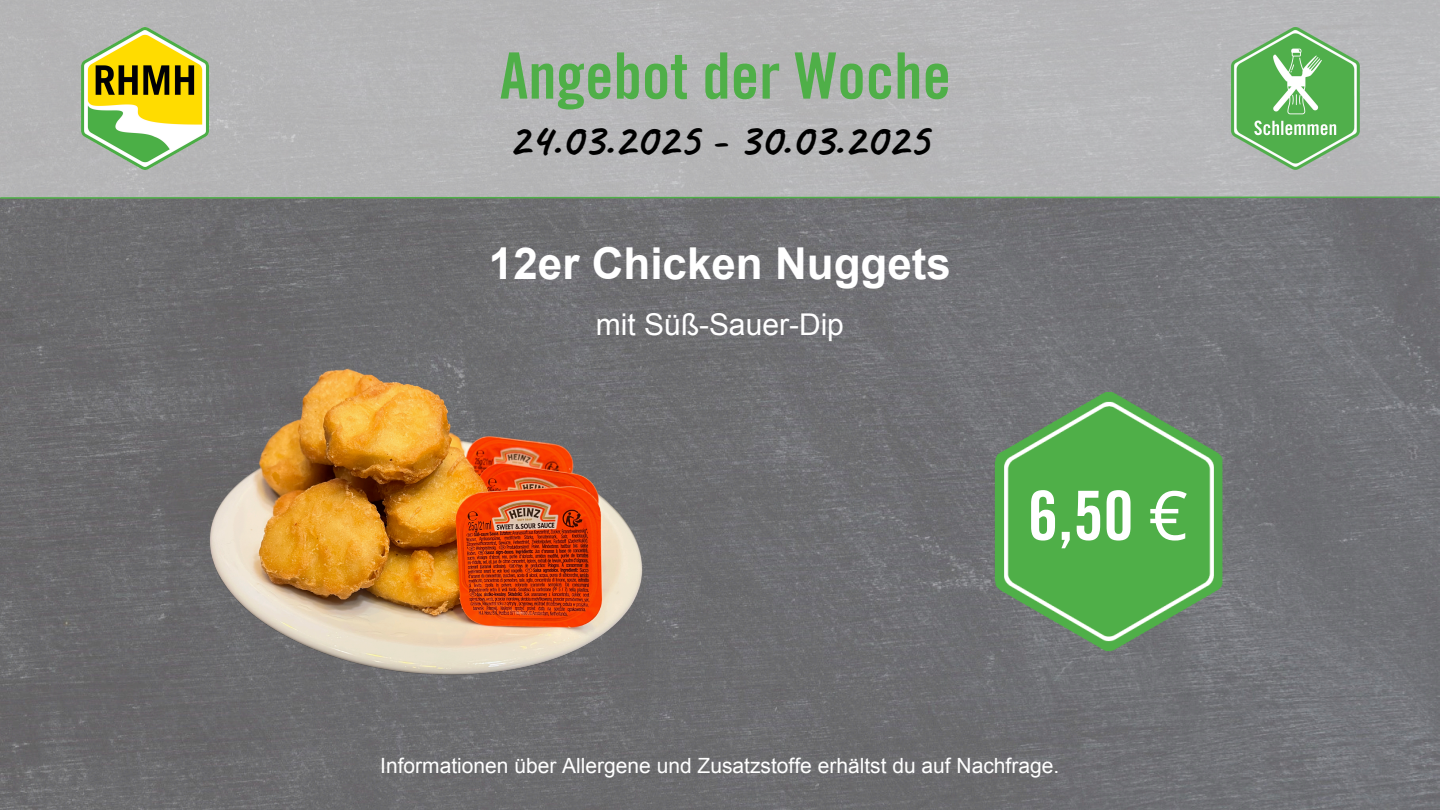
<style>
.page{position:relative;width:1440px;height:810px;background:#fff}
.page>*{position:absolute;margin:0;border:0;box-sizing:border-box;transform-origin:0 0}
.t1{font:68px "Trade Gothic Bold Cond Twenty";color:#fff}
.t2{font:64px "Trade Gothic Bold Cond Twenty";color:#4faf48}
.t3{font:700 48px "Caveat";color:#000}
.t4{font:700 44px "Arial";color:#fff}
.t5{font:30px "Arial";color:#fff}
.t6{font:21px "Arial";color:#fff}
.s1{font-family:"Noto Sans"}
</style>
<div class="page">
<img style="left:0;top:199px;width:1440px;height:611px">
<div style="left:0;top:0;width:1440px;height:197px;background:#b6b6b8"></div>
<svg style="left:0;top:196px;width:1440px;height:3px"></svg>
<img style="left:972px;top:392px;width:252px;height:260px">
<svg style="left:1012px;top:410px;width:195px;height:226px;background:#59ab54"></svg>
<img style="left:81px;top:28px;width:127px;height:142px">
<img style="left:1232px;top:28px;width:127px;height:142px">
<img style="left:198px;top:366px;width:451px;height:312px">
<p class="t2" style="left:500px;top:52px;width:453px">Angebot der Woche</p>
<h1 class="t3" style="left:508px;top:109px;width:422px">24.03.2025 - 30.03.2025</h1>
<p class="t4" style="left:489px;top:239px;width:464px">12er Chicken Nuggets</p>
<p class="t5" style="left:596px;top:308px;width:250px">mit Süß-Sauer-Dip</p>
<h2 class="t1" style="left:1028px;top:491px;width:161px">6,50 <span class="s1">€</span></h2>
<h2 class="t6" style="left:380px;top:754px;width:680px">Informationen über Allergene und Zusatzstoffe erhältst du auf Nachfrage.</h2>
</div>
